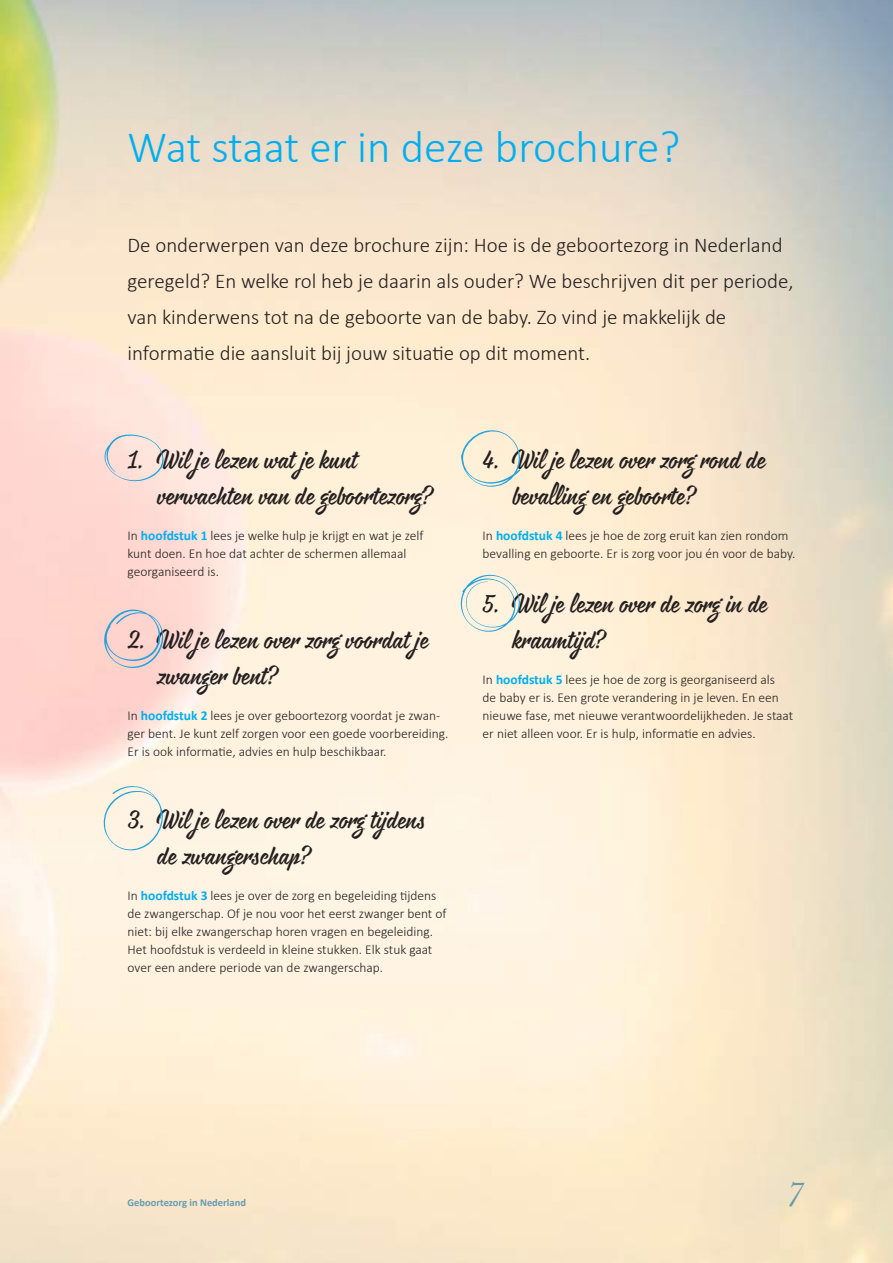
<style>
.page{position:relative;width:893px;height:1263px;background:#fff}
.page>*{position:absolute;margin:0;border:0;box-sizing:border-box;transform-origin:0 0}
.t1{font:300 45px "Calibri";letter-spacing:-.005em;color:#00aeef}
.t2{font:italic 36px "Baskerville";color:#659cb0}
.t3{font:28.5px/36px "Rukola";color:#241f1f}
.t4{font:300 21px/36px "Calibri";color:#241f1f}
.t5{font:300 13.5px/18px "Calibri";color:#241f1f}
.t6{font:700 10.5px "Calibri";color:#659cb0}
.s1{font-weight:700;color:#00aeef}
</style>
<div class="page">
<img style="left:0;top:0;width:893px;height:1263px">
<svg style="left:104px;top:434px;width:60px;height:50px;background:#f0dcd9"></svg>
<svg style="left:461px;top:429px;width:59px;height:58px;background:#ede9d6"></svg>
<svg style="left:104px;top:609px;width:61px;height:61px;background:#e6cdce"></svg>
<svg style="left:460px;top:572px;width:63px;height:61px;background:#edebdd"></svg>
<svg style="left:104px;top:785px;width:60px;height:65px;background:#f0ede1"></svg>
<h1 class="t1" style="left:128px;top:119px;width:554px">Wat staat er in deze brochure?</h1>
<p class="t4" style="left:128px;top:226px;width:668px">De onderwerpen van deze brochure zijn: Hoe is de geboortezorg in Nederland geregeld? En welke rol heb je daarin als ouder? We beschrijven dit per periode, van kinderwens tot na de geboorte van de baby. Zo vind je makkelijk de informatie die aansluit bij jouw situatie op dit moment.</p>
<h3 class="t3" style="left:157px;top:440px;width:277px;text-indent:-30px">1. Wil je lezen wat je kunt verwachten van de geboortezorg?</h3>
<p class="t5" style="left:128px;top:526px;width:297px">In <span class="s1">hoofdstuk 1</span> lees je welke hulp je krijgt en wat je zelf kunt doen. En hoe dat achter de schermen allemaal georganiseerd is.</p>
<h3 class="t3" style="left:157px;top:620px;width:273px;text-indent:-30px">2. Wil je lezen over zorg voordat je zwanger bent?</h3>
<p class="t5" style="left:128px;top:706px;width:322px">In <span class="s1">hoofdstuk 2</span> lees je over geboortezorg voordat je zwan&shy;ger bent. Je kunt zelf zorgen voor een goede voorbereiding.<br>Er is ook informatie, advies en hulp beschikbaar.</p>
<h3 class="t3" style="left:157px;top:800px;width:269px;text-indent:-30px">3. Wil je lezen over de zorg tijdens de zwangerschap?</h3>
<p class="t5" style="left:128px;top:886px;width:320px">In <span class="s1">hoofdstuk 3</span> lees je over de zorg en begeleiding tijdens de zwangerschap. Of je nou voor het eerst zwanger bent of niet: bij elke zwangerschap horen vragen en begeleiding.<br>Het hoofdstuk is verdeeld in kleine stukken. Elk stuk gaat over een andere periode van de zwangerschap.</p>
<h3 class="t3" style="left:512px;top:440px;width:255px;text-indent:-30px">4. Wil je lezen over zorg rond de bevalling en geboorte?</h3>
<p class="t5" style="left:483px;top:526px;width:314px">In <span class="s1">hoofdstuk 4</span> lees je hoe de zorg eruit kan zien rondom bevalling en geboorte. Er is zorg voor jou én voor de baby.</p>
<h3 class="t3" style="left:512px;top:584px;width:257px;text-indent:-30px">5. Wil je lezen over de zorg in de kraamtijd?</h3>
<p class="t5" style="left:483px;top:670px;width:312px">In <span class="s1">hoofdstuk 5</span> lees je hoe de zorg is georganiseerd als<br>de baby er is. Een grote verandering in je leven. En een nieuwe fase, met nieuwe verantwoordelijkheden. Je staat er niet alleen voor. Er is hulp, informatie en advies.</p>
<p class="t6" style="left:128px;top:1196px;width:120px">Geboortezorg in Nederland</p>
<h2 class="t2" style="left:786px;top:1170px;width:19px">7</h2>
</div>
